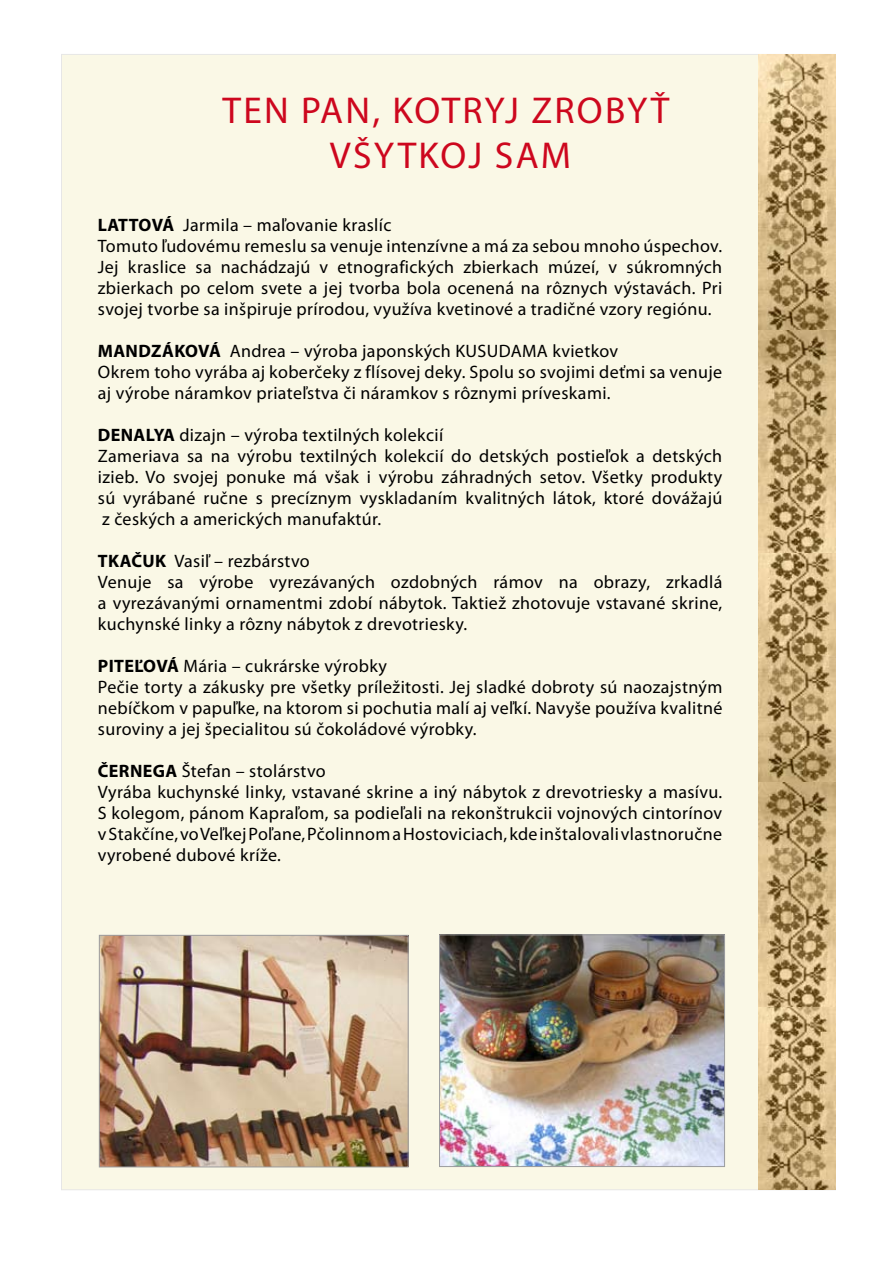
<style>
.page{position:relative;width:893px;height:1263px;background:#fff}
.page>*{position:absolute;margin:0;border:0;box-sizing:border-box;transform-origin:0 0}
.t1{font:37.5px/45px "Myriad Pro";letter-spacing:.06em;color:#cd071e;text-align:center}
.t2{font:18px/21px "Myriad Pro";letter-spacing:.02em;color:#000}
.t3{font:700 18px "Myriad Pro";color:#000}
.s1{font-weight:700}
</style>
<div class="page">
<div style="left:61px;top:54px;width:774px;height:1136px;background:#faf8e6"></div>
<img style="left:101px;top:937px;width:306px;height:228px">
<div style="left:99px;top:935px;width:310px;height:232px;border:1px solid #9c9d9f"></div>
<img style="left:441px;top:936px;width:282px;height:229px">
<div style="left:439px;top:934px;width:286px;height:233px;border:1px solid #9c9d9f"></div>
<img style="left:759px;top:54px;width:77px;height:728px">
<img style="left:759px;top:782px;width:77px;height:408px">
<h1 class="t1" style="left:222px;top:88px;width:449px">TEN PAN, KOTRYJ ZROBYŤ<br>VŠYTKOJ SAM</h1>
<p class="t2" style="left:98px;top:214px;width:626px;text-indent:41px"><span class="s1">OVÁ</span> Jarmila – maľovanie kraslíc<br>Tomuto ľudovému remeslu sa venuje intenzívne a má za sebou mnoho úspechov.<br>Jej kraslice sa nachádzajú v etnografických zbierkach múzeí, v súkromných zbierkach po celom svete a jej tvorba bola ocenená na rôznych výstavách. Pri svojej tvorbe sa inšpiruje prírodou, využíva kvetinové a tradičné vzory regiónu.</p>
<p class="t2" style="left:98px;top:340px;width:626px"><span class="s1">MAN DZÁKOVÁ</span> Andrea – výroba japonských KUSUDAMA kvietkov<br>Okrem toho vyrába aj koberčeky z flísovej deky. Spolu so svojimi deťmi sa venuje aj výrobe náramkov priateľstva či náramkov s rôznymi príveskami.</p>
<p class="t3" style="left:98px;top:423px;width:25px">DENALYA</p>
<p class="t3" style="left:98px;top:213px;width:11px">LATT</p>
<p class="t2" style="left:98px;top:424px;width:626px;text-indent:81px">dizajn – výroba textilných kolekcií<br>Zameriava sa na výrobu textilných kolekcií do detských postieľok a detských izieb. Vo svojej ponuke má však i výrobu záhradných setov. Všetky produkty sú vyrábané ručne s precíznym vyskladaním kvalitných látok, ktoré dovážajú z českých a amerických manufaktúr.</p>
<p class="t3" style="left:98px;top:549px;width:12px">TKAČ</p>
<p class="t2" style="left:98px;top:550px;width:626px;text-indent:45px"><span class="s1">UK</span> Vasiľ – rezbárstvo<br>Venuje sa výrobe vyrezávaných ozdobných rámov na obrazy, zrkadlá a vyrezávanými ornamentmi zdobí nábytok. Taktiež zhotovuje vstavané skrine, kuchynské linky a rôzny nábytok z drevotriesky.</p>
<p class="t2" style="left:98px;top:655px;width:626px"><span class="s1">PITEĽOVÁ</span> Mária – cukrárske výrobky<br>Pečie torty a zákusky pre všetky príležitosti. Jej sladké dobroty sú naozajstným nebíčkom v papuľke, na ktorom si pochutia malí aj veľkí. Navyše používa kvalitné suroviny a jej špecialitou sú čokoládové výrobky.</p>
<p class="t2" style="left:98px;top:760px;width:626px"><span class="s1">ČE RNEGA</span> Štefan – stolárstvo<br>Vyrába kuchynské linky, vstavané skrine a iný nábytok z drevotriesky a masívu.<br>S kolegom, pánom Kapraľom, sa podieľali na rekonštrukcii vojnových cintorínov v Stakčíne, vo Veľkej Poľane, Pčolinnom a Hostoviciach, kde inštalovali vlastnoručne vyrobené dubové kríže.</p>
</div>
